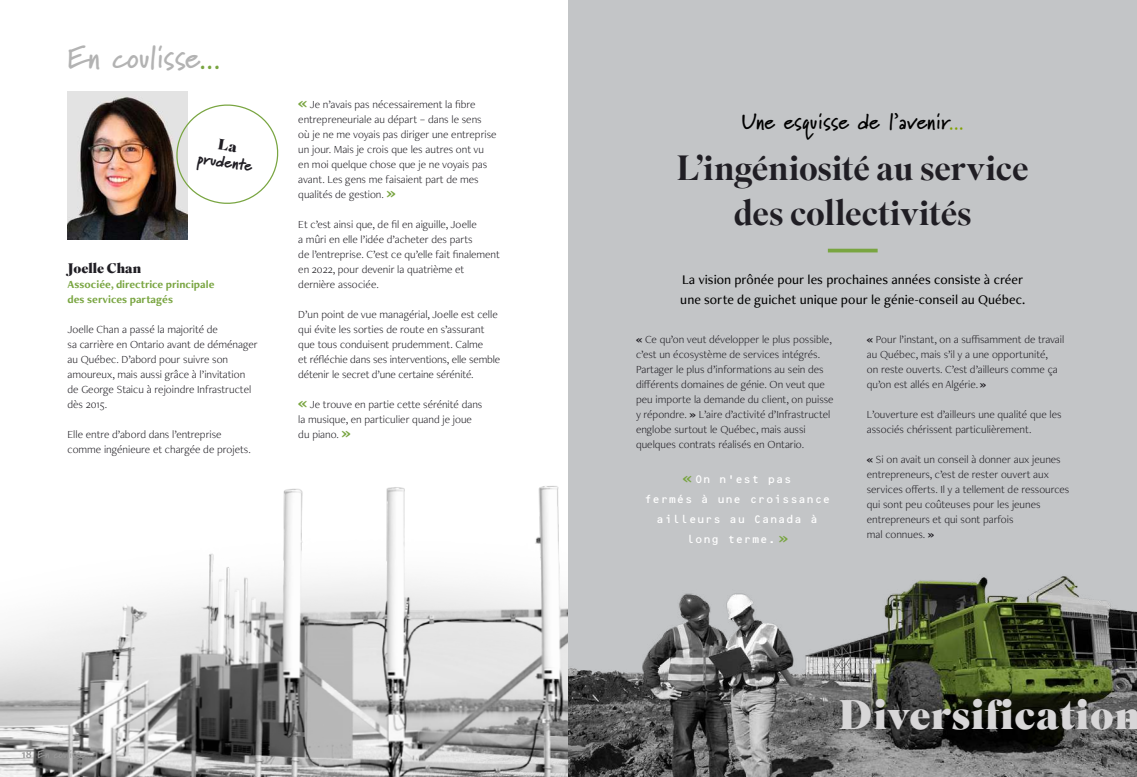
<style>
.page{position:relative;width:1137px;height:777px;background:#fff}
.page>*{position:absolute;margin:0;border:0;box-sizing:border-box;transform-origin:0 0}
.t1{font:900 41.25px "Superior Title";letter-spacing:.02em;color:#d7d6d7}
.t2{font:500 35px/45px "Superior Title";letter-spacing:-.01em;color:#201e24;text-align:center}
.t3{font:700 31.25px "Marydale";letter-spacing:-.01em;color:#b3b3b3}
.t4{font:700 21.88px "Marydale";color:#000}
.t5{font:900 16.25px "Marydale";color:#201e24}
.t6{font:500 13.75px/20px "Freight Neo Pro";color:#000}
.t7{font:900 13.75px "Superior Title";color:#201e24}
.t8{font:300 11.25px/15px "Freight Neo Pro";color:#201e24}
.t9{font:11.25px/20px "OCRB Std";color:#fff;text-align:center}
.t10{font:700 11.25px/15px "Freight Neo Pro";color:#79a541}
.s1{color:#79a541}
.s2{font-weight:900;font-size:16.25px;color:#79a541}
.s3{color:#80a100}
.s4{font-weight:900}
.s5{font-family:"Freight Neo Pro";font-weight:900;font-size:16.25px;color:#79a541}
</style>
<div class="page">
<img style="left:0;top:486px;width:568px;height:290px">
<img style="left:568px;top:0;width:568px;height:776px">
<img style="left:68px;top:92px;width:119px;height:147px">
<svg style="left:827px;top:248px;width:50px;height:4px"></svg>
<svg style="left:173px;top:101px;width:106px;height:105px"></svg>
<h3 class="t3" style="left:68px;top:38px;width:155px">En coulisse<span class="s1">...</span></h3>
<h3 class="t5" style="left:199px;top:148px;width:57px;rotate:9deg">prudente</h3>
<p class="t7" style="left:68px;top:259px;width:75px">Joelle Chan</p>
<p class="t10" style="left:68px;top:276px;width:148px">Associée, directrice principale des services partagés</p>
<p class="t8" style="left:68px;top:321px;width:191px">Joelle Chan a passé la majorité de<br>sa carrière en Ontario avant de déménager au Québec. D’abord pour suivre son amoureux, mais aussi grâce à l’invitation de George Staicu à rejoindre Infrastructel dès 2015.</p>
<p class="t8" style="left:68px;top:426px;width:185px">Elle entre d’abord dans l’entreprise comme ingénieure et chargée de projets.</p>
<p class="t8" style="left:298px;top:96px;width:200px"><span class="s2">«</span> Je n’avais pas nécessairement la fibre entrepreneuriale au départ – dans le sens<br>où je ne me voyais pas diriger une entreprise un jour. Mais je crois que les autres ont vu en moi quelque chose que je ne voyais pas avant. Les gens me faisaient part de mes qualités de gestion. <span class="s2">»</span></p>
<p class="t8" style="left:298px;top:216px;width:203px">Et c’est ainsi que, de fil en aiguille, Joelle<br>a mûri en elle l’idée d’acheter des parts<br>de l’entreprise. C’est ce qu’elle fait finalement en 2022, pour devenir la quatrième et dernière associée.</p>
<p class="t8" style="left:298px;top:306px;width:203px">D’un point de vue managérial, Joelle est celle qui évite les sorties de route en s’assurant que tous conduisent prudemment. Calme<br>et réfléchie dans ses interventions, elle semble détenir le secret d’une certaine sérénité.</p>
<p class="t8" style="left:298px;top:396px;width:185px"><span class="s2">«</span> Je trouve en partie cette sérénité dans la musique, en particulier quand je joue du piano. <span class="s2">»</span></p>
<h3 class="t4" style="left:741px;top:109px;width:224px">Une esquisse de l’avenir<span class="s3">...</span></h3>
<h2 class="t2" style="left:676px;top:146px;width:353px">L’ingéniosité au service des collectivités</h2>
<p class="t6" style="left:680px;top:269px;width:346px">La vision prônée pour les prochaines années consiste à créer une sorte de guichet unique pour le génie-conseil au Québec.</p>
<p class="t8" style="left:636px;top:331px;width:199px"><span class="s4">«</span> Ce qu’on veut développer le plus possible, c’est un écosystème de services intégrés.<br>Partager le plus d’informations au sein des différents domaines de génie. On veut que peu importe la demande du client, on puisse y répondre. <span class="s4">»</span> L’aire d’activité d’Infrastructel englobe surtout le Québec, mais aussi quelques contrats réalisés en Ontario.</p>
<p class="t9" style="left:644px;top:469px;width:188px"><span class="s5">«</span> On n’est pas<br>fermés à une croissance ailleurs au Canada à long terme. <span class="s5">»</span></p>
<p class="t8" style="left:866px;top:331px;width:199px"><span class="s4">«</span> Pour l’instant, on a suffisamment de travail au Québec, mais s’il y a une opportunité,<br>on reste ouverts. C’est d’ailleurs comme ça qu’on est allés en Algérie. <span class="s4">»</span></p>
<p class="t8" style="left:866px;top:406px;width:196px">L’ouverture est d’ailleurs une qualité que les associés chérissent particulièrement.</p>
<p class="t8" style="left:866px;top:451px;width:204px"><span class="s4">«</span> Si on avait un conseil à donner aux jeunes entrepreneurs, c’est de rester ouvert aux services offerts. Il y a tellement de ressources qui sont peu coûteuses pour les jeunes entrepreneurs et qui sont parfois<br>mal connues. <span class="s4">»</span></p>
<h1 class="t1" style="left:838px;top:688px;width:303px">Diversification</h1>
</div>
